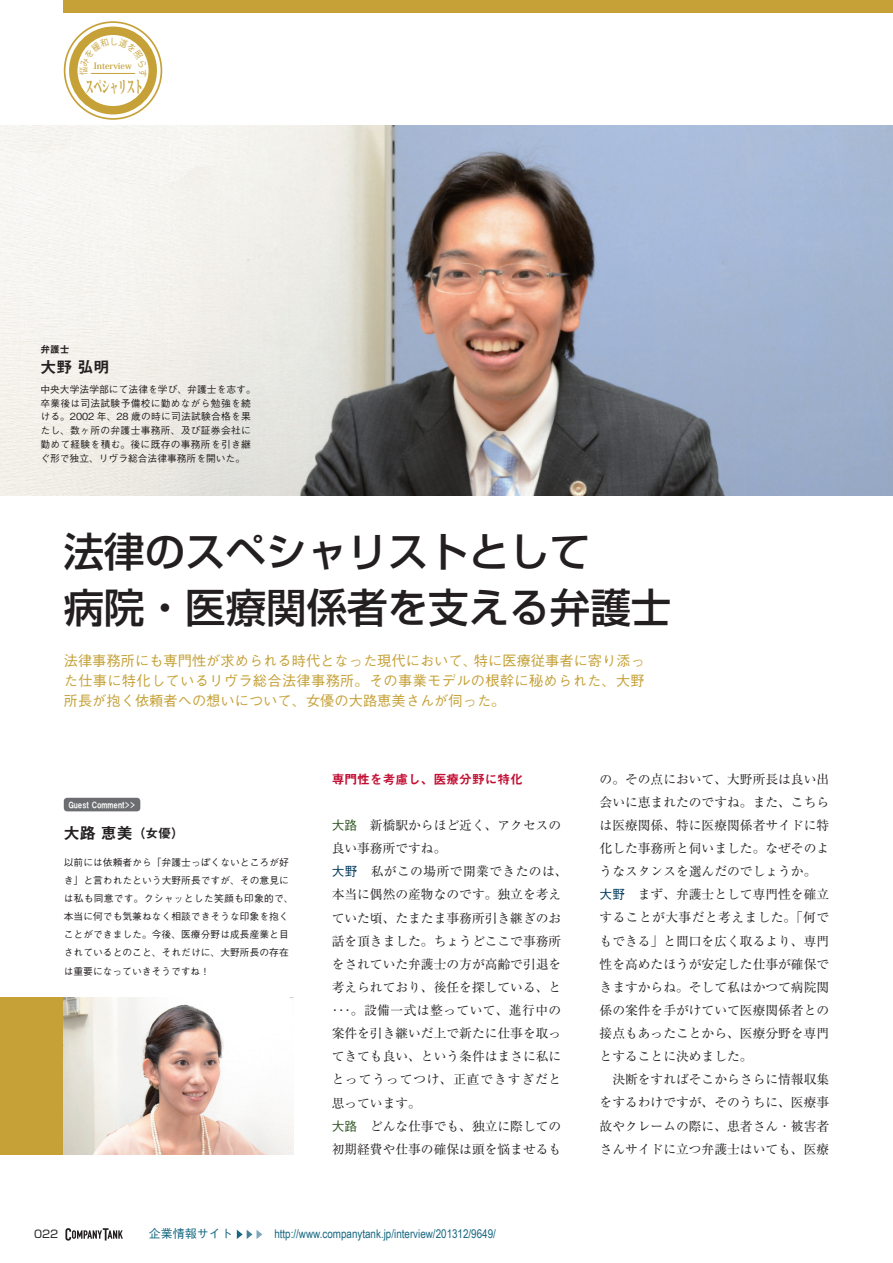
<style>
.page{position:relative;width:893px;height:1263px;background:#fff}
.page>*{position:absolute;margin:0;border:0;box-sizing:border-box;transform-origin:0 0}
.t1{font:500 40.5px/55.3px "Shin Go Pro";color:#231f20}
.t2{font:800 16.5px "Koz Min Pro";color:#c5a137;scale:.5 1}
.t3{font:15.9px "Midashi Go Pro MB31";color:#231f20}
.t4{font:500 14.25px/20.2px "Gothic BBB Pro";color:#c5a137;text-align:justify}
.t5{font:12.75px/23.1px "Ryumin Pro";color:#231f20}
.t6{font:12.75px "Midashi Go Pro MB31";color:#c30e33}
.t7{font:12px "Arial Narrow";color:#156781}
.t8{font:500 12px "Gothic BBB Pro";color:#156781}
.t9{font:10.65px "Shin Go Pro";color:#231f20}
.t10{font:500 9.75px/18px "Gothic BBB Pro";letter-spacing:.005em;color:#231f20}
.t11{font:500 9.75px/13.8px "Gothic BBB Pro";letter-spacing:.03em;color:#231f20}
.t12{font:9.75px "Midashi Go Pro MB31";color:#231f20}
.t13{font:9px "Koz Go Pro";color:#c5a137;scale:.9 1}
.t14{font:700 8.55px "Koz Min Pro";color:#c5a137}
.t15{font:8.25px "HGP Soei Kakugothic UB";color:#fff}
.s1{font-size:12.75px}
.s2{font-family:"Gothic BBB Pro";font-weight:500;color:#305625}
.s3{font-family:"Gothic BBB Pro";font-weight:500;color:#003b5b}
</style>
<div class="page">
<div style="left:0;top:998px;width:70px;height:157px;background:#c5a137"></div>
<img style="left:0;top:125px;width:893px;height:370px">
<img style="left:64px;top:998px;width:229px;height:157px">
<div style="left:64px;top:798px;width:76px;height:13px;background:#6c6d70;border-radius:3px"></div>
<div style="left:64px;top:0;width:829px;height:13px;background:#c5a137"></div>
<svg style="left:65px;top:22px;width:96px;height:97px"></svg>
<div style="left:64px;top:21px;width:98px;height:99px;border:2px solid #c5a137;border-radius:50%"></div>
<div style="left:73px;top:31px;width:80px;height:79px;background:#fff;border-radius:50%"></div>
<div style="left:69px;top:27px;width:88px;height:87px;border:8px solid #c5a137;border-radius:50%"></div>
<hr style="left:91px;top:73px;width:44px;height:1px;background:#c5a137">
<svg style="left:236px;top:1230px;width:26px;height:9px"></svg>
<svg style="left:65px;top:1228px;width:58px;height:12px"></svg>
<svg style="left:80px;top:38px;width:19px;height:20px"></svg>
<svg style="left:119px;top:38px;width:28px;height:36px"></svg>
<p class="t13" style="left:110px;top:36px;width:11px">し</p>
<p class="t2" style="left:85px;top:75px;width:117px">スペシャリスト</p>
<p class="t14" style="left:94px;top:60px;width:39px">Interview</p>
<p class="t13" style="left:78px;top:75px;width:11px;rotate:-90deg">悩</p>
<p class="t12" style="left:40px;top:342px;width:31px">弁護士</p>
<p class="t3" style="left:40px;top:354px;width:71px">大野 弘明</p>
<p class="t11" style="left:40px;top:381px;width:217px">中央大学法学部にて法律を学び、弁護士を志す。卒業後は司法試験予備校に勤めながら勉強を続ける。2002 年、28 歳の時に司法試験合格を果たし、数ヶ所の弁護士事務所、及び証券会社に勤めて経験を積む。後に既存の事務所を引き継ぐ形で独立、リヴラ総合法律事務所を開いた。</p>
<p class="t1" style="left:64px;top:519px;width:609px">法律のスペシャリストとして<br>病院・医療関係者を支える弁護士</p>
<p class="t4" style="left:64px;top:648px;width:583px">法律事務所にも専門性が求められる時代となった現代において、特に医療従事者に寄り添った仕事に特化しているリヴラ総合法律事務所。その事業モデルの根幹に秘められた、大野所長が抱く依頼者への想いについて、女優の大路恵美さんが伺った。</p>
<p class="t15" style="left:68px;top:800px;width:68px">Guest Comment&gt;&gt;</p>
<p class="t3" style="left:64px;top:820px;width:122px">大路 恵美<span class="s1">（女優）</span></p>
<p class="t10" style="left:64px;top:852px;width:231px">以前には依頼者から「弁護士っぽくないところが好き」と言われたという大野所長ですが、その意見には私も同意です。クシャッとした笑顔も印象的で、本当に何でも気兼ねなく相談できそうな印象を抱くことができました。今後、医療分野は成長産業と目されているとのこと、それだけに、大野所長の存在は重要になっていきそうですね！</p>
<p class="t6" style="left:332px;top:769px;width:193px">専門性を考慮し、医療分野に特化</p>
<p class="t5" style="left:332px;top:813px;width:237px"><span class="s2">大路</span>　新橋駅からほど近く、アクセスの良い事務所ですね。<br><span class="s3">大野</span>　私がこの場所で開業できたのは、本当に偶然の産物なのです。独立を考えていた頃、たまたま事務所引き継ぎのお話を頂きました。ちょうどここで事務所をされていた弁護士の方が高齢で引退を考えられており、後任を探している、と･･･。設備一式は整っていて、進行中の案件を引き継いだ上で新たに仕事を取ってきても良い、という条件はまさに私にとってうってつけ、正直できすぎだと思っています。<br><span class="s2">大路</span>　どんな仕事でも、独立に際しての初期経費や仕事の確保は頭を悩ませるも</p>
<p class="t9" style="left:34px;top:1225px;width:26px">022</p>
<p class="t8" style="left:149px;top:1224px;width:85px">企業情報サイト</p>
<p class="t7" style="left:274px;top:1225px;width:223px">http://www.companytank.jp/interview/201312/9649/</p>
<p class="t5" style="left:600px;top:766px;width:231px">の。その点において、大野所長は良い出会いに恵まれたのですね。また、こちらは医療関係、特に医療関係者サイドに特化した事務所と伺いました。なぜそのようなスタンスを選んだのでしょうか。<span class="s3">大野</span>　まず、弁護士として専門性を確立することが大事だと考えました。「何でもできる」と間口を広く取るより、専門性を高めたほうが安定した仕事が確保できますからね。そして私はかつて病院関係の案件を手がけていて医療関係者との接点もあったことから、医療分野を専門とすることに決めました。<br>　決断をすればそこからさらに情報収集をするわけですが、そのうちに、医療事故やクレームの際に、患者さん･被害者さんサイドに立つ弁護士はいても、医療</p>
</div>
